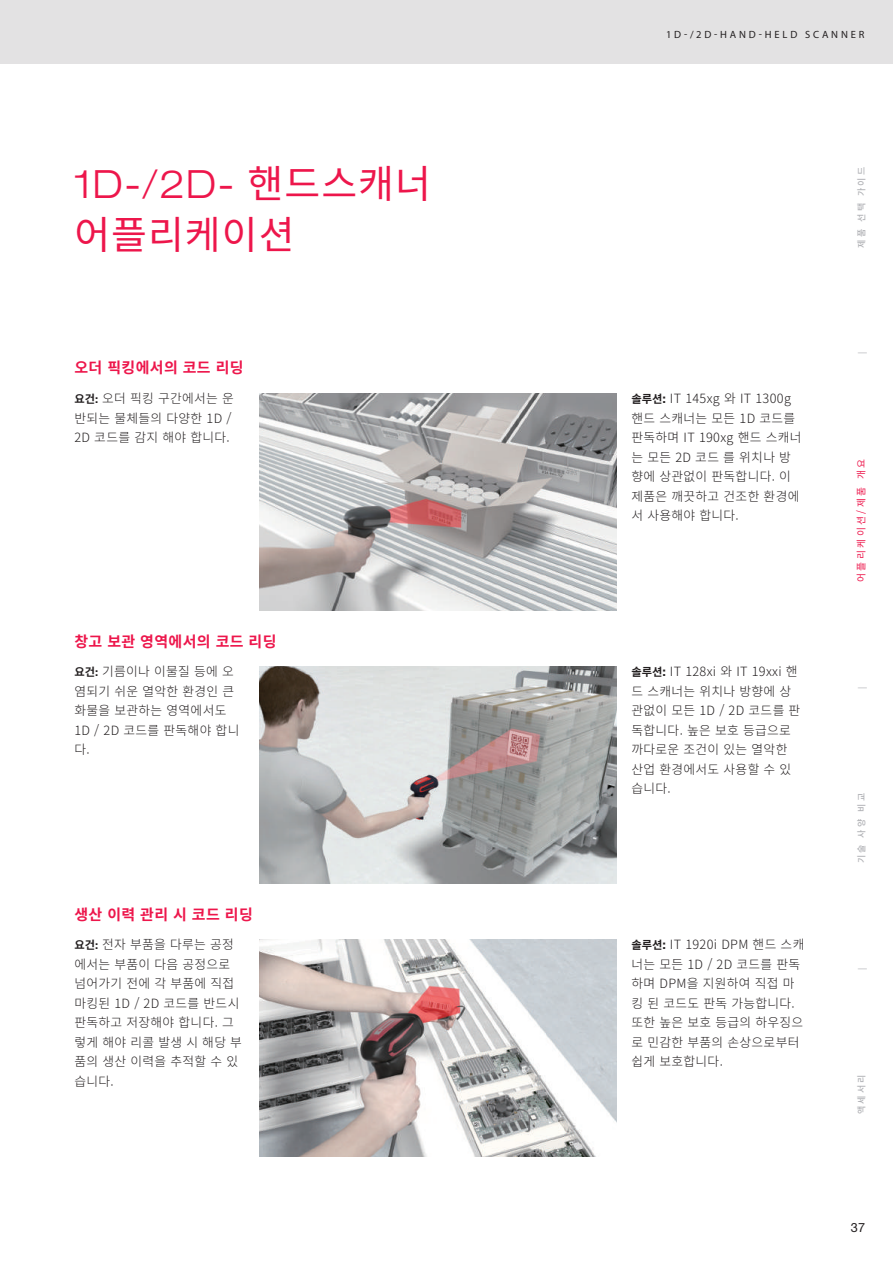
<style>
.page{position:relative;width:893px;height:1263px;background:#fff}
.page>*{position:absolute;margin:0;border:0;box-sizing:border-box;transform-origin:0 0}
.t1{font:300 expanded 39px "Helvetica Neue LT Pro";color:#ed164b}
.t2{font:39px "Noto Sans KR";letter-spacing:.025em;color:#ed164b}
.t3{font:700 15px "Noto Sans KR";letter-spacing:.025em;color:#ed164b}
.t4{font:300 12.75px/19.5px "Noto Sans KR";letter-spacing:.025em;color:#231f20}
.t5{font:12.75px "Helvetica Neue LT Pro";color:#231f20}
.t6{font:10.5px "Myriad Pro";letter-spacing:.27em;color:#231f20}
.t7{font:9.75px "Noto Sans KR";letter-spacing:.25em;color:#ed164b}
.t8{font:500 9px "Noto Sans KR";letter-spacing:.25em;color:#b0b1b5}
.t9{font:9px "Myriad Pro";color:#b0b1b5}
.s1{font-family:"Noto Sans KR";font-weight:400;font-stretch:normal}
.s2{font-weight:700;font-size:11.25px}
.s3{font-family:"Helvetica Neue LT Pro";font-weight:700;font-size:11.25px}
.s4{font-family:"Helvetica Neue LT Pro";font-weight:700;font-size:12.6px}
</style>
<div class="page">
<div style="left:0;top:0;width:893px;height:64px;background:#e3e2e3"></div>
<img style="left:259px;top:393px;width:358px;height:217px">
<img style="left:259px;top:666px;width:358px;height:217px">
<img style="left:259px;top:939px;width:358px;height:217px">
<h1 class="t1" style="left:74px;top:160px;width:358px">1D-/2D- <span class="s1">핸드스캐너</span></h1>
<h1 class="t2" style="left:74px;top:213px;width:222px">어플리케이션</h1>
<p class="t3" style="left:74px;top:359px;width:171px">오더 픽킹에서의 코드 리딩</p>
<p class="t4" style="left:74px;top:389px;width:161px"><span class="s2">요건</span><span class="s3">:</span> 오더 픽킹 구간에서는 운 반되는 물체들의 다양한 1D /<br>2D 코드를 감지 해야 합니다.</p>
<p class="t3" style="left:74px;top:633px;width:204px">창고 보관 영역에서의 코드 리딩</p>
<p class="t4" style="left:74px;top:662px;width:166px"><span class="s2">요건</span><span class="s3">:</span> 기름이나 이물질 등에 오 염되기 쉬운 열악한 환경인 큰 화물을 보관하는 영역에서도<br>1D / 2D 코드를 판독해야 합니 다.</p>
<p class="t6" style="left:666px;top:28px;width:200px">1D-/2D-HAND-HELD SCANNER</p>
<p class="t8" style="left:857px;top:248px;width:82px;rotate:-90deg">제품 선택 가이드</p>
<p class="t4" style="left:631px;top:389px;width:172px"><span class="s2">솔루션</span><span class="s4">:</span> IT 145xg 와 IT 1300g 핸드 스캐너는 모든 1D 코드를 판독하며 IT 190xg 핸드 스캐너 는 모든 2D 코드 를 위치나 방 향에 상관없이 판독합니다. 이 제품은 깨끗하고 건조한 환경에 서 사용해야 합니다.</p>
<p class="t4" style="left:631px;top:662px;width:170px"><span class="s2">솔루션</span><span class="s4">:</span> IT 128xi 와 IT 19xxi 핸 드 스캐너는 위치나 방향에 상 관없이 모든 1D / 2D 코드를 판 독합니다. 높은 보호 등급으로 까다로운 조건이 있는 열악한 산업 환경에서도 사용할 수 있 습니다.</p>
<p class="t9" style="left:856px;top:354px;width:4px;rotate:-90deg">|</p>
<p class="t7" style="left:856px;top:582px;width:125px;rotate:-90deg">어플리케이션/제품 개요</p>
<p class="t9" style="left:856px;top:688px;width:4px;rotate:-90deg">|</p>
<p class="t8" style="left:857px;top:863px;width:72px;rotate:-90deg">기술 사양 비교</p>
<p class="t3" style="left:74px;top:906px;width:180px">생산 이력 관리 시 코드 리딩</p>
<p class="t4" style="left:74px;top:935px;width:169px"><span class="s2">요건</span><span class="s3">:</span> 전자 부품을 다루는 공정 에서는 부품이 다음 공정으로 넘어가기 전에 각 부품에 직접 마킹된 1D / 2D 코드를 반드시 판독하고 저장해야 합니다. 그 렇게 해야 리콜 발생 시 해당 부 품의 생산 이력을 추적할 수 있 습니다.</p>
<p class="t4" style="left:631px;top:935px;width:174px"><span class="s2">솔루션</span><span class="s4">:</span> IT 1920i DPM 핸드 스캐 너는 모든 1D / 2D 코드를 판독 하며 DPM을 지원하여 직접 마 킹 된 코드도 판독 가능합니다. 또한 높은 보호 등급의 하우징으 로 민감한 부품의 손상으로부터 쉽게 보호합니다.</p>
<p class="t9" style="left:856px;top:970px;width:4px;rotate:-90deg">|</p>
<p class="t8" style="left:857px;top:1114px;width:41px;rotate:-90deg">액세서리</p>
<p class="t5" style="left:851px;top:1219px;width:16px">37</p>
</div>
